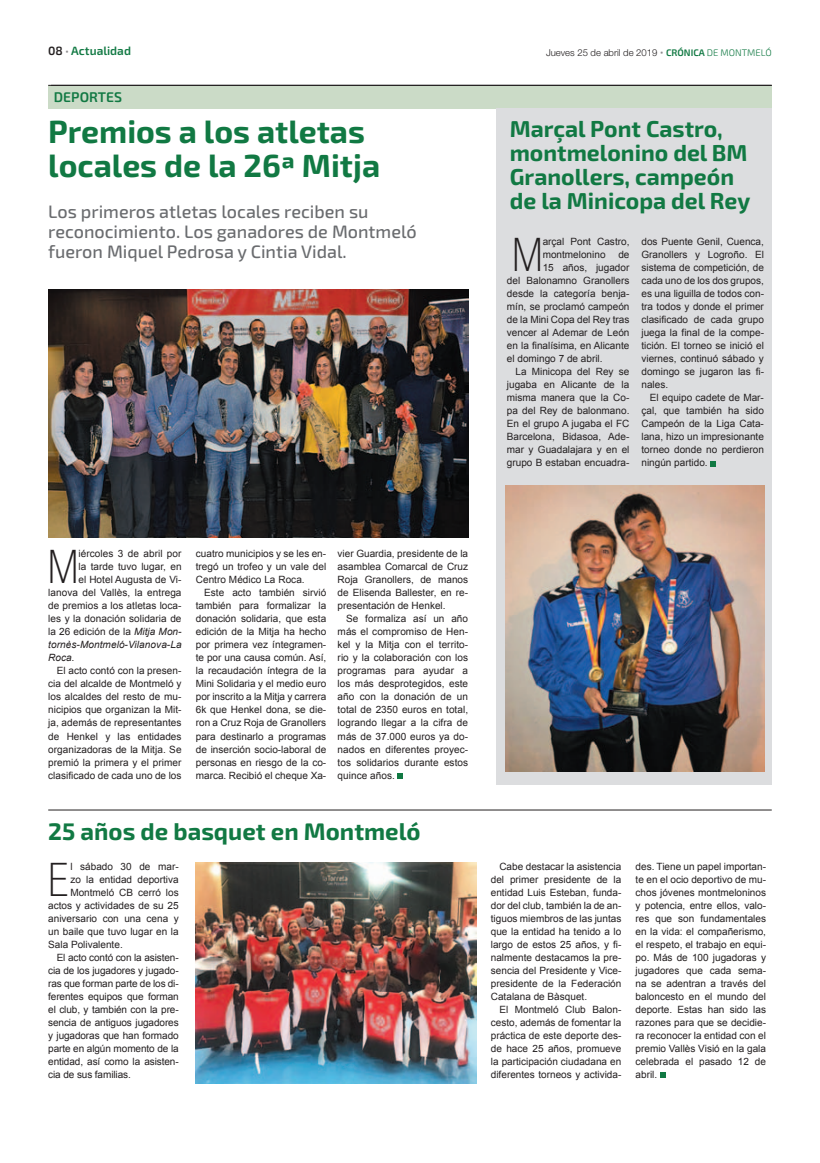
<style>
.page{position:relative;width:820px;height:1163px;background:#fff}
.page>*{position:absolute;margin:0;border:0;box-sizing:border-box;transform-origin:0 0}
.t1{font:100 condensed 46.4px "Helvetica Neue";color:#231f20}
.t2{font:700 32px/34px "Exo 2";color:#117943}
.t3{font:700 24px "Exo 2";color:#117943}
.t4{font:700 23px/24px "Exo 2";color:#117943}
.t5{font:500 18px/20px "Exo 2";color:#6a6c6f}
.t6{font:600 14px "Exo 2";color:#117943}
.t7{font:600 12px "Exo 2";color:#117943}
.t8{font:10px/13px "Arial";color:#231f20;text-align:justify}
.t9{font:italic 10px "Arial";letter-spacing:.01em;color:#231f20}
.t10{font:300 9.5px "Helvetica Neue";color:#231f20}
.s1{color:#231f20}
.s2{font-weight:700;font-size:13px;color:#8d8b8e}
.s3{font-family:"Exo 2";font-weight:700;font-size:13px;color:#8d8b8e}
.s4{font-family:"Exo 2";font-weight:600;color:#117943}
.s5{font-family:"Exo 2";color:#117943}
.s6{font-style:italic}
</style>
<div class="page">
<div style="left:48px;top:85px;width:723px;height:24px;background:#cbdbc7"></div>
<hr style="left:48px;top:85px;width:723px;height:1px;background:#231f20">
<div style="left:496px;top:108px;width:275px;height:676px;background:#dcdddf"></div>
<hr style="left:48px;top:809px;width:723px;height:1px;background:#231f20">
<svg style="left:397px;top:773px;width:6px;height:5px"></svg>
<svg style="left:660px;top:1072px;width:5px;height:5px"></svg>
<img style="left:505px;top:485px;width:259px;height:286px">
<img style="left:48px;top:290px;width:420px;height:247px">
<img style="left:196px;top:862px;width:280px;height:221px">
<svg style="left:710px;top:461px;width:5px;height:5px"></svg>
<p class="t7" style="left:48px;top:43px;width:84px"><span class="s1">08</span> <span class="s2">·</span> Actualidad</p>
<p class="t10" style="left:546px;top:46px;width:227px">Jueves 25 de abril de 2019 <span class="s3">·</span> <span class="s4">CRÓNICA</span> <span class="s5">DE MONTMELÓ</span></p>
<h3 class="t6" style="left:54px;top:88px;width:70px">DEPORTES</h3>
<h2 class="t2" style="left:48px;top:116px;width:333px">Premios a los atletas locales de la 26ª Mitja</h2>
<h3 class="t5" style="left:48px;top:202px;width:370px">Los primeros atletas locales reciben su reconocimiento. Los ganadores de Montmeló fueron Miquel Pedrosa y Cintia Vidal.</h3>
<h3 class="t4" style="left:509px;top:117px;width:242px">Marçal Pont Castro, montmelonino del BM<br>Granollers, campeón de la Minicopa del Rey</h3>
<h1 class="t1" style="left:512px;top:229px;width:32px">M</h1>
<p class="t8" style="left:542px;top:235px;width:88px">arçal Pont Castro, montmelonino</p>
<p class="t8" style="left:641px;top:235px;width:124px">dos Puente Genil, Cuenca, Granollers y Logroño. El sistema de competición, de cada uno de los dos grupos, es una liguilla de todos con&shy;tra todos y donde el primer clasificado de cada grupo juega la final de la compe&shy;tición. El torneo se inició el viernes, continuó sábado y domingo se jugaron las fi&shy;nales.</p>
<p class="t8" style="left:641px;top:391px;width:124px;text-indent:8px">El equipo cadete de Mar&shy;çal, que también ha sido Campeón de la Liga Cata&shy;lana, hizo un impresionante torneo donde no perdieron ningún partido.</p>
<p class="t8" style="left:618px;top:248px;width:13px">de</p>
<p class="t8" style="left:542px;top:261px;width:88px">15 años, jugador</p>
<p class="t8" style="left:506px;top:274px;width:124px">del Balonamno Granollers</p>
<p class="t8" style="left:506px;top:287px;width:124px">desde la categoría benja-</p>
<p class="t8" style="left:506px;top:300px;width:124px">mín, se proclamó campeón</p>
<p class="t8" style="left:506px;top:313px;width:124px">de la Mini Copa del Rey tras</p>
<p class="t8" style="left:506px;top:326px;width:124px">vencer al Ademar de León</p>
<p class="t8" style="left:506px;top:339px;width:124px">en la finalísima, en Alicante</p>
<p class="t8" style="left:506px;top:352px;width:97px">el domingo 7 de abril.</p>
<p class="t8" style="left:515px;top:365px;width:115px">La Minicopa del Rey se</p>
<p class="t8" style="left:506px;top:378px;width:124px">jugaba en Alicante de la</p>
<p class="t8" style="left:506px;top:391px;width:124px">misma manera que la Co-</p>
<p class="t8" style="left:506px;top:404px;width:124px">pa del Rey de balonmano.</p>
<p class="t8" style="left:506px;top:417px;width:124px">En el grupo A jugaba el FC</p>
<p class="t8" style="left:506px;top:430px;width:124px">Barcelona, Bidasoa, Ade-</p>
<p class="t8" style="left:506px;top:443px;width:124px">mar y Guadalajara y en el</p>
<p class="t8" style="left:506px;top:456px;width:124px">grupo B estaban encuadra-</p>
<h1 class="t1" style="left:48px;top:541px;width:32px">M</h1>
<p class="t8" style="left:78px;top:547px;width:104px">iércoles 3 de abril por</p>
<p class="t8" style="left:78px;top:560px;width:104px">la tarde tuvo lugar, en</p>
<p class="t8" style="left:78px;top:573px;width:104px">el Hotel Augusta de Vi-</p>
<p class="t8" style="left:48px;top:586px;width:135px">lanova del Vallès, la entrega</p>
<p class="t8" style="left:48px;top:599px;width:135px">de premios a los atletas loca-</p>
<p class="t8" style="left:48px;top:612px;width:135px">les y la donación solidaria de</p>
<p class="t8" style="left:48px;top:625px;width:135px">la 26 edición de la <span class="s6">Mitja Mon-</span></p>
<p class="t9" style="left:48px;top:638px;width:135px">tornès-Montmeló-Vilanova-La</p>
<p class="t9" style="left:48px;top:651px;width:28px">Roca.</p>
<p class="t8" style="left:48px;top:664px;width:135px;text-indent:9px">El acto contó con la presen&shy;cia del alcalde de Montmeló y los alcaldes del resto de mu&shy;nicipios que organizan la Mit&shy;ja, además de representantes de Henkel y las entidades organizadoras de la Mitja. Se premió la primera y el primer clasificado de cada uno de los</p>
<p class="t8" style="left:196px;top:547px;width:132px">cuatro municipios y se les en&shy;tregó un trofeo y un vale del Centro Médico La Roca.</p>
<p class="t8" style="left:196px;top:586px;width:132px;text-indent:8px">Este acto también sirvió también para formalizar la donación solidaria, que esta edición de la Mitja ha hecho por primera vez íntegramen&shy;te por una causa común. Así, la recaudación íntegra de la Mini Solidaria y el medio euro por inscrito a la Mitja y carrera 6k que Henkel dona, se die&shy;ron a Cruz Roja de Granollers para destinarlo a programas de inserción socio-laboral de personas en riesgo de la co&shy;marca. Recibió el cheque Xa-</p>
<p class="t8" style="left:337px;top:547px;width:132px">vier Guardia, presidente de la asamblea Comarcal de Cruz Roja Granollers, de manos de Elisenda Ballester, en re&shy;presentación de Henkel.</p>
<p class="t8" style="left:337px;top:612px;width:132px;text-indent:8px">Se formaliza así un año más el compromiso de Hen&shy;kel y la Mitja con el territo&shy;rio y la colaboración con los programas para ayudar a los más desprotegidos, este año con la donación de un total de 2350 euros en total, logrando llegar a la cifra de más de 37.000 euros ya do&shy;nados en diferentes proyec&shy;tos solidarios durante estos quince años.</p>
<h3 class="t3" style="left:48px;top:817px;width:374px">25 años de basquet en Montmeló</h3>
<h1 class="t1" style="left:48px;top:853px;width:21px">E</h1>
<p class="t8" style="left:70px;top:859px;width:110px">l sábado 30 de mar-</p>
<p class="t8" style="left:70px;top:872px;width:110px">zo la entidad deportiva</p>
<p class="t8" style="left:70px;top:885px;width:110px">Montmeló CB cerró los</p>
<p class="t8" style="left:48px;top:898px;width:132px">actos y actividades de su 25</p>
<p class="t8" style="left:48px;top:911px;width:132px">aniversario con una cena y</p>
<p class="t8" style="left:48px;top:924px;width:132px">un baile que tuvo lugar en la</p>
<p class="t8" style="left:48px;top:937px;width:76px">Sala Polivalente.</p>
<p class="t8" style="left:57px;top:950px;width:123px">El acto contó con la asisten-</p>
<p class="t8" style="left:48px;top:963px;width:132px">cia de los jugadores y jugado-</p>
<p class="t8" style="left:48px;top:976px;width:132px">ras que forman parte de los di-</p>
<p class="t8" style="left:48px;top:989px;width:132px">ferentes equipos que forman</p>
<p class="t8" style="left:48px;top:1002px;width:132px">el club, y también con la pre-</p>
<p class="t8" style="left:48px;top:1015px;width:132px">sencia de antiguos jugadores</p>
<p class="t8" style="left:48px;top:1028px;width:132px">y jugadoras que han formado</p>
<p class="t8" style="left:48px;top:1041px;width:132px">parte en algún momento de la</p>
<p class="t8" style="left:48px;top:1054px;width:132px">entidad, así como la asisten-</p>
<p class="t8" style="left:48px;top:1067px;width:84px">cia de sus familias.</p>
<p class="t8" style="left:490px;top:859px;width:132px;text-indent:8px">Cabe destacar la asistencia del primer presidente de la entidad Luis Esteban, funda&shy;dor del club, también la de an&shy;tiguos miembros de las juntas que la entidad ha tenido a lo largo de estos 25 años, y fi&shy;nalmente destacamos la pre&shy;sencia del Presidente y Vice&shy;presidente de la Federación Catalana de Bàsquet.</p>
<p class="t8" style="left:490px;top:1002px;width:132px;text-indent:8px">El Montmeló Club Balon&shy;cesto, además de fomentar la práctica de este deporte des&shy;de hace 25 años, promueve la participación ciudadana en diferentes torneos y activida-</p>
<p class="t8" style="left:635px;top:859px;width:132px">des. Tiene un papel importan&shy;te en el ocio deportivo de mu&shy;chos jóvenes montmeloninos y potencia, entre ellos, valo&shy;res que son fundamentales en la vida: el compañerismo, el respeto, el trabajo en equi&shy;po. Más de 100 jugadoras y jugadores que cada sema&shy;na se adentran a través del baloncesto en el mundo del deporte. Estas han sido las razones para que se decidie&shy;ra reconocer la entidad con el premio Vallès Visió en la gala celebrada el pasado 12 de abril.</p>
</div>
